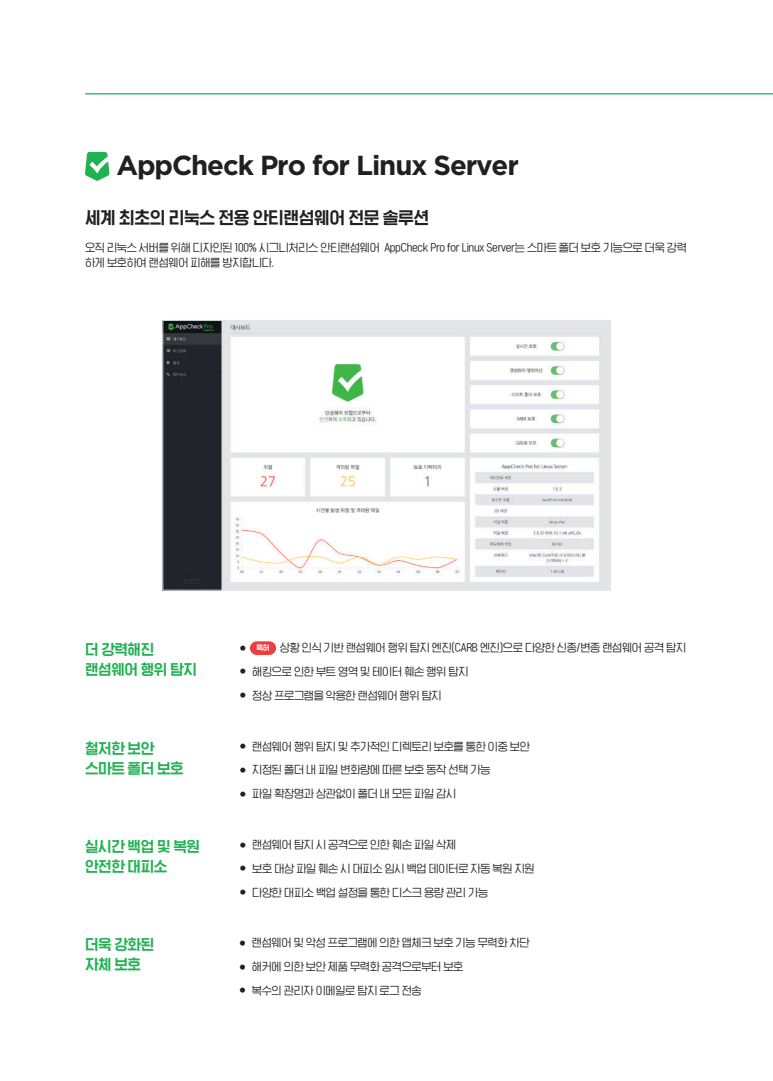
<style>
.page{position:relative;width:773px;height:1081px;background:#fff}
.page>*{position:absolute;margin:0;border:0;box-sizing:border-box;transform-origin:0 0}
.t1{font:700 27.5px "Gotham";letter-spacing:-.04em;color:#231f20}
.t2{font:17.5px "HGG Gothicssi 80 g";letter-spacing:-.025em;color:#231f20}
.t3{font:15px/20px "HGG Gothicssi 80 g";letter-spacing:-.025em;color:#21b252}
.t4{font:11.25px/15px "HGG Gothicssi 40 g";letter-spacing:-.025em;color:#231f20}
.t5{font:7.5px "HGG Gothicssi 80 g";color:#fff}
.t6{font:6.25px "HGG Gothicssi 40 g";color:#231f20}
.s1{font-size:6.25px}
</style>
<div class="page">
<hr style="left:85px;top:93px;width:687px;height:1px;background:#21b252">
<div style="left:250px;top:641px;width:26px;height:14px;background:#ee3d3c;border-radius:7px"></div>
<img style="left:164px;top:322px;width:444px;height:266px">
<div style="left:162px;top:320px;width:448px;height:270px;border:1px solid #e6e7e9"></div>
<svg style="left:85px;top:152px;width:24px;height:29px"></svg>
<h1 class="t1" style="left:116px;top:147px;width:404px">AppCheck Pro for Linux Server</h1>
<h2 class="t2" style="left:85px;top:208px;width:346px">세계 최초의 리눅스 전용 안티랜섬웨어 전문 솔루션</h2>
<p class="t4" style="left:85px;top:240px;width:603px">오직 리눅스 서버를 위해 디자인된 100% 시그니처리스 안티랜섬웨어 AppCheck Pro for Linux Server는 스마트 폴더 보호 기능으로 더욱 강력 하게 보호하여 랜섬웨어 피해를 방지합니다.</p>
<p class="t6" style="left:240px;top:644px;width:7px">●</p>
<p class="t4" style="left:280px;top:640px;width:408px">상황 인식 기반 랜섬웨어 행위 탐지 엔진(CARB 엔진)으로 다양한 신종/변종 랜섬웨어 공격 탐지</p>
<p class="t4" style="left:240px;top:664px;width:230px"><span class="s1">●</span> 해킹으로 인한 부트 영역 및 테이터 훼손 행위 탐지</p>
<p class="t4" style="left:240px;top:688px;width:203px"><span class="s1">●</span> 정상 프로그램을 악용한 랜섬웨어 행위 탐지</p>
<h3 class="t3" style="left:85px;top:640px;width:113px">더 강력해진 랜섬웨어 행위 탐지</h3>
<p class="t5" style="left:256px;top:644px;width:15px">특허</p>
<h3 class="t3" style="left:85px;top:738px;width:100px">철저한 보안 스마트 폴더 보호</h3>
<p class="t4" style="left:240px;top:739px;width:291px"><span class="s1">●</span> 랜섬웨어 행위 탐지 및 추가적인 디렉토리 보호를 통한 이중 보안</p>
<p class="t4" style="left:240px;top:762px;width:252px"><span class="s1">●</span> 지정된 폴더 내 파일 변화량에 따른 보호 동작 선택 가능</p>
<p class="t4" style="left:240px;top:786px;width:217px"><span class="s1">●</span> 파일 확장명과 상관없이 폴더 내 모든 파일 감시</p>
<h3 class="t3" style="left:85px;top:837px;width:116px">실시간 백업 및 복원 안전한 대피소</h3>
<p class="t4" style="left:240px;top:837px;width:217px"><span class="s1">●</span> 랜섬웨어 탐지 시 공격으로 인한 훼손 파일 삭제</p>
<p class="t4" style="left:240px;top:861px;width:296px"><span class="s1">●</span> 보호 대상 파일 훼손 시 대피소 임시 백업 데이터로 자동 복원 지원</p>
<p class="t4" style="left:240px;top:885px;width:249px"><span class="s1">●</span> 다양한 대피소 백업 설정을 통한 디스크 용량 관리 가능</p>
<h3 class="t3" style="left:85px;top:935px;width:71px">더욱 강화된 자체 보호</h3>
<p class="t4" style="left:240px;top:935px;width:291px"><span class="s1">●</span> 랜섬웨어 및 악성 프로그램에 의한 앱체크 보호 기능 무력화 차단</p>
<p class="t4" style="left:240px;top:959px;width:225px"><span class="s1">●</span> 해커에 의한 보안 제품 무력화 공격으로부터 보호</p>
<p class="t4" style="left:240px;top:983px;width:183px"><span class="s1">●</span> 복수의 관리자 이메일로 탐지 로그 전송</p>
</div>
